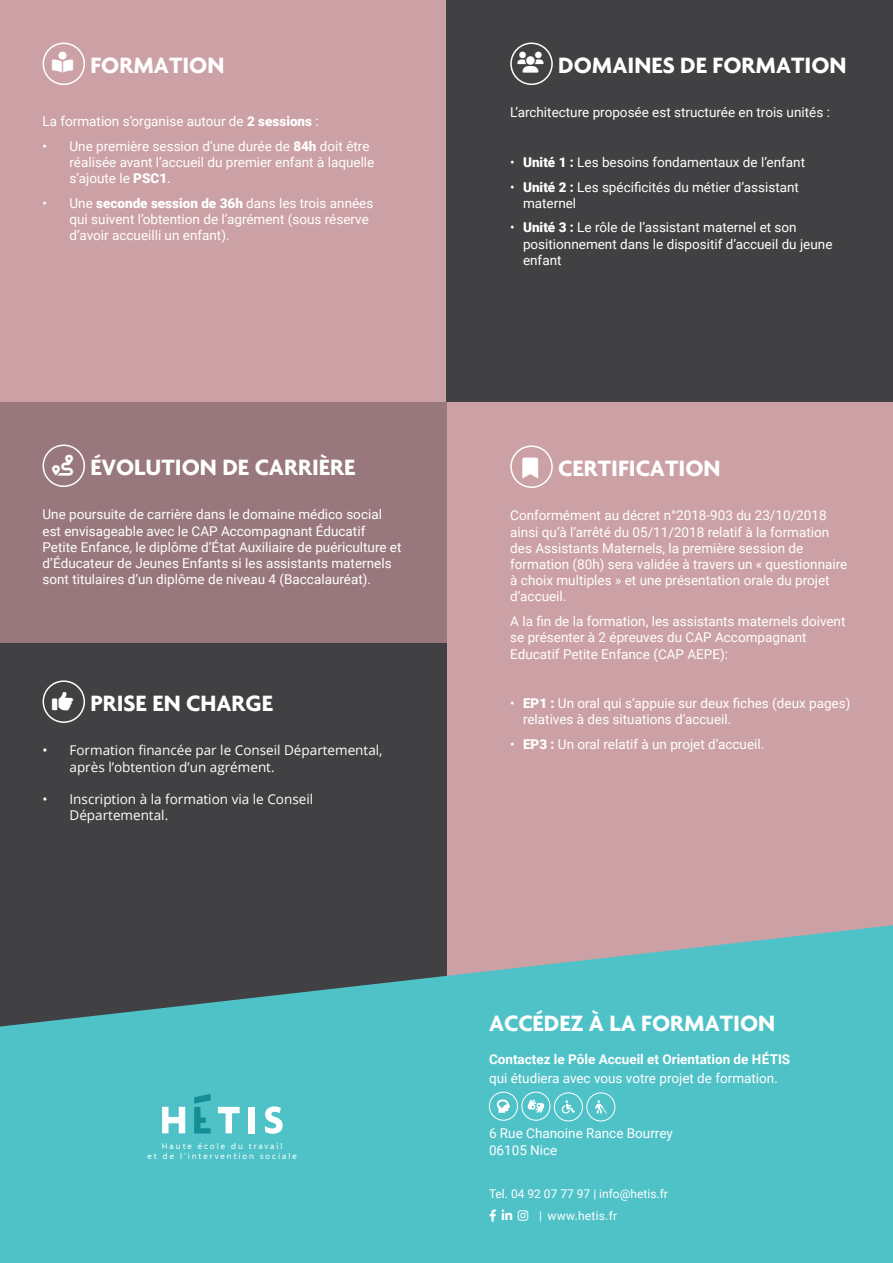
<style>
.page{position:relative;width:893px;height:1263px;background:#fff}
.page>*{position:absolute;margin:0;border:0;box-sizing:border-box;transform-origin:0 0}
.t1{font:700 24px "Agenda";color:#fff}
.t2{font:13.5px/16.2px "Roboto";color:#fff}
.t3{font:13.5px/16.2px "Open Sans";color:#fff}
.t4{font:700 13.5px "Roboto";color:#fff}
.t5{font:12px/23px "Roboto";color:#fff;text-align:center}
.t6{font:8.1px/9.8px "Montserrat";letter-spacing:.275em;color:#fff;text-align:center;scale:.9 1}
.s1{font-weight:900}
</style>
<div class="page">
<div style="left:446px;top:382px;width:447px;height:613px;background:#cca1a6"></div>
<div style="left:510px;top:445px;width:43px;height:43px;border:2px solid #fff;border-radius:50%"></div>
<div style="left:0;top:0;width:446px;height:402px;background:#cca1a6"></div>
<div style="left:43px;top:43px;width:42px;height:42px;border:2px solid #fff;border-radius:50%"></div>
<div style="left:0;top:638px;width:446px;height:445px;background:#414042"></div>
<div style="left:43px;top:680px;width:42px;height:43px;border:2px solid #fff;border-radius:50%"></div>
<div style="left:446px;top:0;width:447px;height:402px;background:#414042"></div>
<div style="left:510px;top:43px;width:43px;height:42px;border:2px solid #fff;border-radius:50%"></div>
<div style="left:0;top:402px;width:446px;height:241px;background:#98787c"></div>
<div style="left:43px;top:444px;width:42px;height:43px;border:2px solid #fff;border-radius:50%"></div>
<svg style="left:0;top:925px;width:893px;height:338px;fill:#4fc2c8"></svg>
<svg style="left:162px;top:1107px;width:23px;height:26px"></svg>
<svg style="left:218px;top:1107px;width:22px;height:26px"></svg>
<div style="left:248px;top:1107px;width:7px;height:26px;background:#fff"></div>
<svg style="left:265px;top:1106px;width:18px;height:28px"></svg>
<svg style="left:194px;top:1094px;width:17px;height:39px"></svg>
<div style="left:554px;top:1092px;width:29px;height:29px;border:1px solid #fff;border-radius:50%"></div>
<svg style="left:562px;top:1100px;width:13px;height:13px"></svg>
<div style="left:489px;top:1092px;width:29px;height:28px;border:1px solid #fff;border-radius:50%"></div>
<svg style="left:497px;top:1099px;width:13px;height:14px"></svg>
<div style="left:586px;top:1092px;width:29px;height:29px;border:1px solid #fff;border-radius:50%"></div>
<svg style="left:595px;top:1100px;width:12px;height:13px"></svg>
<div style="left:521px;top:1092px;width:29px;height:28px;border:1px solid #fff;border-radius:50%"></div>
<svg style="left:528px;top:1099px;width:16px;height:14px"></svg>
<svg style="left:490px;top:1210px;width:6px;height:12px"></svg>
<svg style="left:502px;top:1209px;width:10px;height:11px"></svg>
<svg style="left:518px;top:1210px;width:10px;height:11px"></svg>
<h1 class="t1" style="left:90px;top:51px;width:136px">FORMATION</h1>
<p class="t2" style="left:43px;top:113px;width:278px">La formation s’organise autour de <span class="s1">2 sessions</span> :</p>
<p class="t2" style="left:70px;top:137px;width:306px;text-indent:-27px">• Une première session d’une durée de <span class="s1">84h</span> doit être réalisée avant l’accueil du premier enfant à laquelle s’ajoute le <span class="s1">PSC1</span>.</p>
<p class="t2" style="left:70px;top:194px;width:305px;text-indent:-27px">• Une <span class="s1">seconde session de 36h</span> dans les trois années qui suivent l’obtention de l’agrément (sous réserve d’avoir accueilli un enfant).</p>
<h1 class="t1" style="left:90px;top:453px;width:267px">ÉVOLUTION DE CARRIÈRE</h1>
<p class="t2" style="left:43px;top:506px;width:361px">Une poursuite de carrière dans le domaine médico social est envisageable avec le CAP Accompagnant Éducatif Petite Enfance, le diplôme d’État Auxiliaire de puériculture et d’Éducateur de Jeunes Enfants si les assistants maternels sont titulaires d’un diplôme de niveau 4 (Baccalauréat).</p>
<h1 class="t1" style="left:90px;top:688px;width:184px">PRISE EN CHARGE</h1>
<p class="t3" style="left:70px;top:742px;width:315px;text-indent:-27px">• Formation financée par le Conseil Départemental, après l’obtention d’un agrément.</p>
<p class="t3" style="left:70px;top:790px;width:245px;text-indent:-27px">• Inscription à la formation via le Conseil<br>Départemental.</p>
<p class="t6" style="left:148px;top:1141px;width:167px">Haute école du travail<br>et de l’intervention sociale</p>
<h1 class="t1" style="left:558px;top:51px;width:290px">DOMAINES DE FORMATION</h1>
<p class="t2" style="left:510px;top:104px;width:321px">L’architecture proposée est structurée en trois unités :</p>
<p class="t2" style="left:510px;top:153px;width:296px">• <span class="s1">Unité 1 :</span> Les besoins fondamentaux de l’enfant</p>
<p class="t2" style="left:523px;top:178px;width:277px;text-indent:-13px">• <span class="s1">Unité 2 :</span> Les spécificités du métier d’assistant maternel</p>
<p class="t2" style="left:523px;top:219px;width:311px;text-indent:-13px">• <span class="s1">Unité 3 :</span> Le rôle de l’assistant maternel et son positionnement dans le dispositif d’accueil du jeune enfant</p>
<h1 class="t1" style="left:558px;top:454px;width:164px">CERTIFICATION</h1>
<p class="t2" style="left:510px;top:507px;width:339px">Conformément au décret n°2018-903 du 23/10/2018 ainsi qu’à l’arrêté du 05/11/2018 relatif à la formation des Assistants Maternels, la première session de formation (80h) sera validée à travers un « questionnaire à choix multiples » et une présentation orale du projet d’accueil.</p>
<p class="t2" style="left:510px;top:613px;width:337px">A la fin de la formation, les assistants maternels doivent se présenter à 2 épreuves du CAP Accompagnant<br>Educatif Petite Enfance (CAP AEPE):</p>
<p class="t2" style="left:523px;top:694px;width:329px;text-indent:-13px">• <span class="s1">EP1 :</span> Un oral qui s’appuie sur deux fiches (deux pages) relatives à des situations d’accueil.</p>
<p class="t2" style="left:510px;top:735px;width:256px">• <span class="s1">EP3 :</span> Un oral relatif à un projet d’accueil.</p>
<h1 class="t1" style="left:489px;top:1008px;width:288px">ACCÉDEZ À LA FORMATION</h1>
<p class="t4" style="left:489px;top:1049px;width:303px">Contactez le Pôle Accueil et Orientation de HÉTIS</p>
<p class="t2" style="left:489px;top:1070px;width:290px">qui étudiera avec vous votre projet de formation.</p>
<p class="t2" style="left:489px;top:1125px;width:185px">6 Rue Chanoine Rance Bourrey<br>06105 Nice</p>
<p class="t5" style="left:489px;top:1181px;width:180px">Tel. 04 92 07 77 97 | info@hetis.fr | www.hetis.fr</p>
</div>
